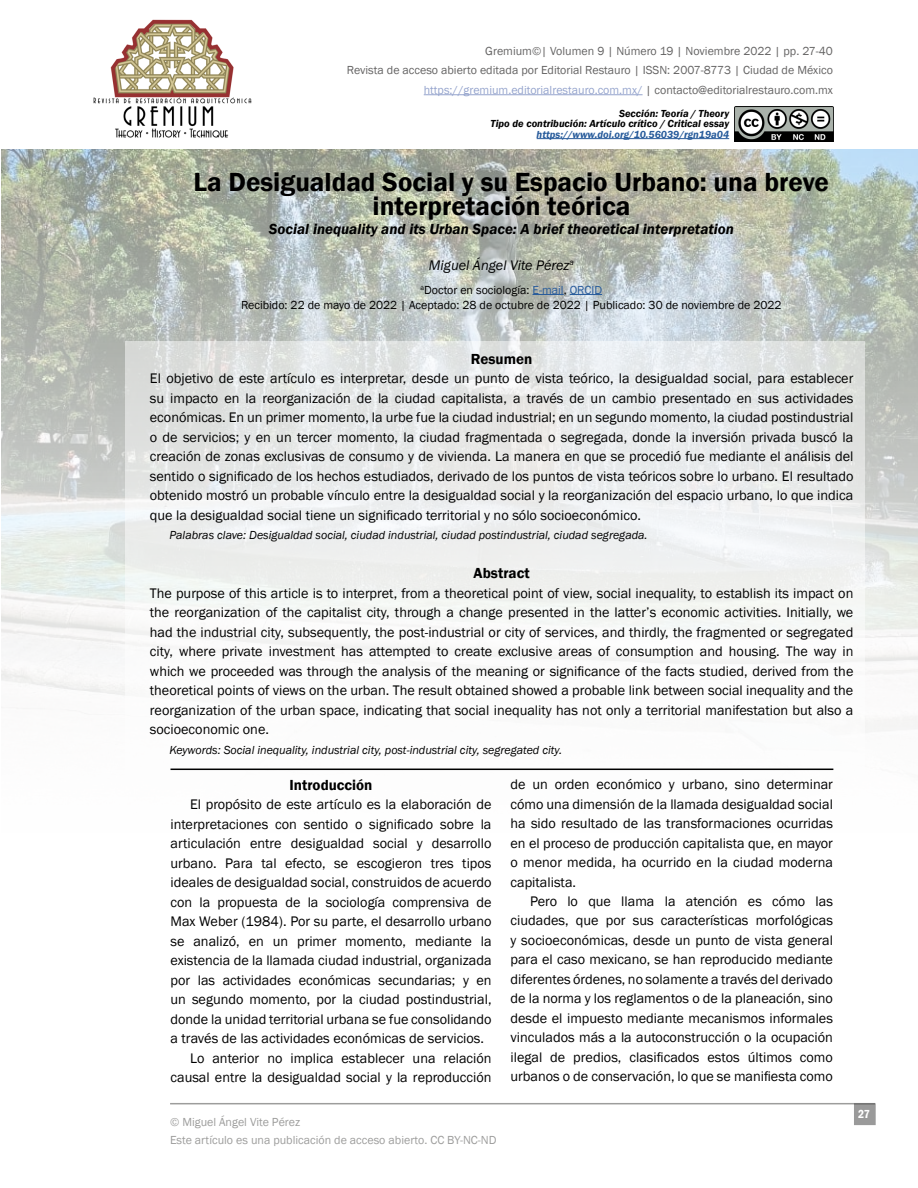
<style>
.page{position:relative;width:918px;height:1188px;background:#fff}
.page>*{position:absolute;margin:0;border:0;box-sizing:border-box;transform-origin:0 0}
.t1{font:600 27px/24px "Franklin Gothic";color:#000}
.t2{font:italic 600 15px "Franklin Gothic";color:#000}
.t3{font:600 15px "Franklin Gothic";color:#000}
.t4{font:14.25px/19.5px "Franklin Gothic";color:#000;text-align:justify}
.t5{font:italic 14.25px "Franklin Gothic";color:#000}
.t6{font:12px/19.5px "Franklin Gothic";color:#646363;text-align:right}
.t7{font:italic 12px "Franklin Gothic";color:#000}
.t8{font:12px/15px "Franklin Gothic";color:#000;text-align:center}
.t9{font:12px/18px "Franklin Gothic";color:#9d9d9c}
.t10{font:600 condensed 12px "Franklin Gothic";color:#fff}
.t11{font:italic 600 10.5px/10.5px "Franklin Gothic";color:#000;text-align:right}
.t12{font:italic 600 10.5px "Franklin Gothic";color:#275b9b}
.s1{color:#95a4cd}
.s2{color:#275b9b}
</style>
<div class="page">
<hr style="left:424px;top:94px;width:219px;height:1px;background:#95a4cd">
<hr style="left:170px;top:1103px;width:705px;height:1px;background:#9d9d9c">
<div style="left:855px;top:1104px;width:20px;height:20px;background:#9a9a9a"></div>
<img style="left:93px;top:20px;width:159px;height:118px">
<img style="left:734px;top:107px;width:99px;height:34px">
<img style="left:1px;top:150px;width:917px;height:583px">
<div style="left:125px;top:341px;width:740px;height:719px;background:linear-gradient(to bottom,#e6e8e8,#fff)"></div>
<hr style="left:533px;top:294px;width:31px;height:1px;background:#275b9b">
<hr style="left:570px;top:294px;width:32px;height:1px;background:#275b9b">
<hr style="left:171px;top:769px;width:662px;height:1px;background:#000">
<hr style="left:537px;top:138px;width:192px;height:1px;background:#275b9b">
<p class="t6" style="left:347px;top:41px;width:488px">Gremium©| Volumen 9 | Número 19 | Noviembre 2022 | pp. 27-40<br>Revista de acceso abierto editada por Editorial Restauro | ISSN: 2007-8773 | Ciudad de México <span class="s1">https://gremium.editorialrestauro.com.mx/</span> | contacto@editorialrestauro.com.mx</p>
<p class="t11" style="left:491px;top:108px;width:240px">Sección: Teoría / Theory<br>Tipo de contribución: Artículo crítico / Critical essay</p>
<p class="t12" style="left:537px;top:128px;width:194px">https://www.doi.org/10.56039/rgn19a04</p>
<h1 class="t1" style="left:373px;top:170px;width:458px;text-indent:-179px">La Desigualdad Social y su Espacio Urbano: una breve interpretación teórica</h1>
<p class="t2" style="left:269px;top:219px;width:467px">Social inequality and its Urban Space: A brief theoretical interpretation</p>
<p class="t5" style="left:429px;top:256px;width:147px">Miguel Ángel Vite Pérez<sup>a</sup></p>
<p class="t8" style="left:241px;top:282px;width:542px"><sup>a</sup>Doctor en sociología: <span class="s2">E-mail</span>, <span class="s2">ORCID<br></span>Recibido: 22 de mayo de 2022 | Aceptado: 28 de octubre de 2022 | Publicado: 30 de noviembre de 2022</p>
<p class="t3" style="left:471px;top:350px;width:63px">Resumen</p>
<p class="t4" style="left:150px;top:369px;width:705px">El objetivo de este artículo es interpretar, desde un punto de vista teórico, la desigualdad social, para establecer su impacto en la reorganización de la ciudad capitalista, a través de un cambio presentado en sus actividades económicas. En un primer momento, la urbe fue la ciudad industrial; en un segundo momento, la ciudad postindustrial o de servicios; y en un tercer momento, la ciudad fragmentada o segregada, donde la inversión privada buscó la creación de zonas exclusivas de consumo y de vivienda. La manera en que se procedió fue mediante el análisis del sentido o significado de los hechos estudiados, derivado de los puntos de vista teóricos sobre lo urbano. El resultado obtenido mostró un probable vínculo entre la desigualdad social y la reorganización del espacio urbano, lo que indica que la desigualdad social tiene un significado territorial y no sólo socioeconómico.</p>
<p class="t7" style="left:169px;top:528px;width:480px">Palabras clave: Desigualdad social, ciudad industrial, ciudad postindustrial, ciudad segregada.</p>
<p class="t3" style="left:474px;top:564px;width:58px">Abstract</p>
<p class="t4" style="left:150px;top:584px;width:705px">The purpose of this article is to interpret, from a theoretical point of view, social inequality, to establish its impact on the reorganization of the capitalist city, through a change presented in the latter’s economic activities. Initially, we had the industrial city, subsequently, the post-industrial or city of services, and thirdly, the fragmented or segregated city, where private investment has attempted to create exclusive areas of consumption and housing. The way in which we proceeded was through the analysis of the meaning or significance of the facts studied, derived from the theoretical points of views on the urban. The result obtained showed a probable link between social inequality and the reorganization of the urban space, indicating that social inequality has not only a territorial manifestation but also a socioeconomic one.</p>
<p class="t7" style="left:169px;top:742px;width:394px">Keywords: Social inequality, industrial city, post-industrial city, segregated city.</p>
<p class="t3" style="left:290px;top:775px;width:84px">Introducción</p>
<p class="t4" style="left:190px;top:795px;width:303px">El propósito de este artículo es la elaboración de</p>
<p class="t4" style="left:170px;top:814px;width:323px">interpretaciones con sentido o significado sobre la</p>
<p class="t4" style="left:170px;top:834px;width:323px">articulación entre desigualdad social y desarrollo</p>
<p class="t4" style="left:170px;top:853px;width:323px">urbano. Para tal efecto, se escogieron tres tipos</p>
<p class="t4" style="left:170px;top:873px;width:323px">ideales de desigualdad social, construidos de acuerdo</p>
<p class="t4" style="left:170px;top:892px;width:323px">con la propuesta de la sociología comprensiva de</p>
<p class="t4" style="left:170px;top:912px;width:323px">Max Weber (1984). Por su parte, el desarrollo urbano</p>
<p class="t4" style="left:170px;top:931px;width:323px">se analizó, en un primer momento, mediante la</p>
<p class="t4" style="left:170px;top:951px;width:323px">existencia de la llamada ciudad industrial, organizada</p>
<p class="t4" style="left:170px;top:970px;width:323px">por las actividades económicas secundarias; y en</p>
<p class="t4" style="left:170px;top:990px;width:323px">un segundo momento, por la ciudad postindustrial,</p>
<p class="t4" style="left:170px;top:1009px;width:323px">donde la unidad territorial urbana se fue consolidando</p>
<p class="t4" style="left:170px;top:1029px;width:315px">a través de las actividades económicas de servicios.</p>
<p class="t4" style="left:190px;top:1048px;width:303px">Lo anterior no implica establecer una relación</p>
<p class="t4" style="left:170px;top:1068px;width:323px">causal entre la desigualdad social y la reproducción</p>
<p class="t4" style="left:511px;top:775px;width:324px">de un orden económico y urbano, sino determinar cómo una dimensión de la llamada desigualdad social ha sido resultado de las transformaciones ocurridas en el proceso de producción capitalista que, en mayor o menor medida, ha ocurrido en la ciudad moderna capitalista.</p>
<p class="t4" style="left:511px;top:892px;width:324px;text-indent:20px">Pero lo que llama la atención es cómo las ciudades, que por sus características morfológicas y socioeconómicas, desde un punto de vista general para el caso mexicano, se han reproducido mediante diferentes órdenes, no solamente a través del derivado de la norma y los reglamentos o de la planeación, sino desde el impuesto mediante mecanismos informales vinculados más a la autoconstrucción o la ocupación ilegal de predios, clasificados estos últimos como urbanos o de conservación, lo que se manifiesta como</p>
<p class="t9" style="left:170px;top:1113px;width:328px">© Miguel Ángel Vite Pérez<br>Este artículo es una publicación de acceso abierto. CC BY-NC-ND</p>
<p class="t10" style="left:858px;top:1106px;width:14px">27</p>
</div>
